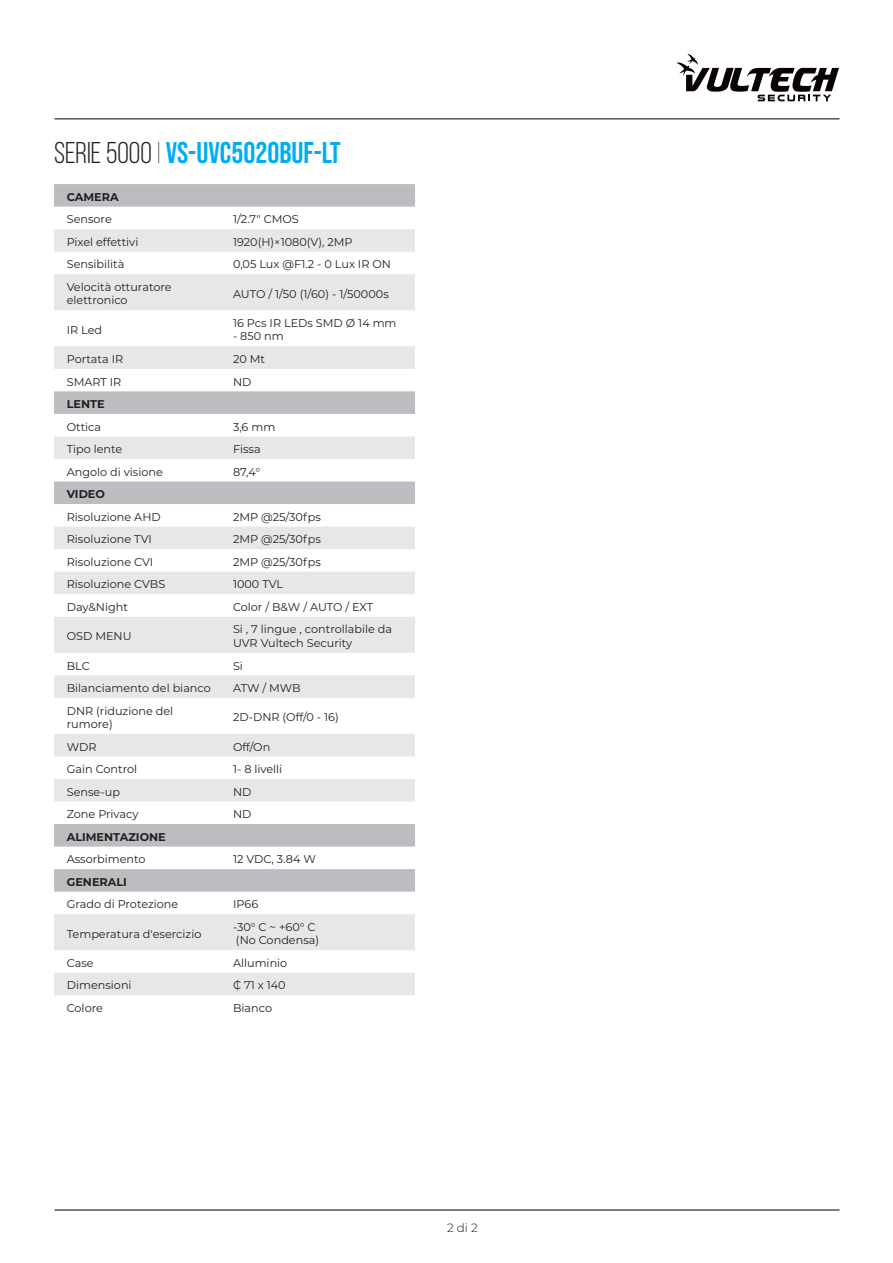
<style>
.page{position:relative;width:893px;height:1263px;background:#fff}
.page>*{position:absolute;margin:0;border:0;box-sizing:border-box;transform-origin:0 0}
.t1{font:30px "Bebas Neue";color:#00aeef}
.t2{font:300 12px "Montserrat";color:#231f20}
.t3{font:11.25px/13.5px "Montserrat";color:#231f20}
.t4{font:700 11.25px "Montserrat";color:#231f20}
.s1{color:#231f20}
.s2{font-weight:300;color:#231f20}
</style>
<div class="page">
<svg style="left:676px;top:54px;width:163px;height:47px"></svg>
<hr style="left:55px;top:119px;width:784px;height:1px;background:#000">
<hr style="left:55px;top:1210px;width:784px;height:1px;background:#000">
<div style="left:54px;top:184px;width:361px;height:23px;background:#bcbdc0"></div>
<svg style="left:54px;top:229px;width:361px;height:766px;fill:#e6e7e9"></svg>
<svg style="left:54px;top:391px;width:361px;height:501px"></svg>
<p class="t1" style="left:54px;top:135px;width:288px"><span class="s1">SERIe 5000</span> <span class="s2">|</span> VS-UVC5020buf-LT</p>
<p class="t4" style="left:67px;top:189px;width:53px">CAMERA</p>
<p class="t3" style="left:67px;top:212px;width:47px">Sensore</p>
<p class="t3" style="left:233px;top:212px;width:67px">1/2.7" CMOS</p>
<p class="t3" style="left:67px;top:235px;width:73px">Pixel effettivi</p>
<p class="t3" style="left:233px;top:235px;width:121px">1920(H)×1080(V), 2MP</p>
<p class="t3" style="left:67px;top:257px;width:59px">Sensibilità</p>
<p class="t3" style="left:233px;top:257px;width:159px">0,05 Lux @F1.2 - 0 Lux IR ON</p>
<p class="t3" style="left:67px;top:280px;width:106px">Velocità otturatore</p>
<p class="t3" style="left:67px;top:293px;width:62px">elettronico</p>
<p class="t3" style="left:233px;top:287px;width:157px">AUTO / 1/50 (1/60) - 1/50000s</p>
<p class="t3" style="left:67px;top:323px;width:37px">IR Led</p>
<p class="t3" style="left:233px;top:316px;width:165px">16 Pcs IR LEDs SMD Ø 14 mm</p>
<p class="t3" style="left:233px;top:329px;width:52px">- 850 nm</p>
<p class="t3" style="left:67px;top:352px;width:58px">Portata IR</p>
<p class="t3" style="left:233px;top:352px;width:34px">20 Mt</p>
<p class="t3" style="left:67px;top:374px;width:56px">SMART IR</p>
<p class="t3" style="left:233px;top:374px;width:20px">ND</p>
<p class="t4" style="left:67px;top:396px;width:39px">LENTE</p>
<p class="t3" style="left:67px;top:419px;width:36px">Ottica</p>
<p class="t3" style="left:233px;top:419px;width:44px">3,6 mm</p>
<p class="t3" style="left:67px;top:442px;width:57px">Tipo lente</p>
<p class="t3" style="left:233px;top:442px;width:29px">Fissa</p>
<p class="t3" style="left:67px;top:465px;width:98px">Angolo di visione</p>
<p class="t3" style="left:233px;top:465px;width:29px">87,4°</p>
<p class="t4" style="left:67px;top:486px;width:40px">VIDEO</p>
<p class="t3" style="left:67px;top:510px;width:96px">Risoluzione AHD</p>
<p class="t3" style="left:233px;top:510px;width:89px">2MP @25/30fps</p>
<p class="t3" style="left:67px;top:532px;width:87px">Risoluzione TVI</p>
<p class="t3" style="left:233px;top:532px;width:89px">2MP @25/30fps</p>
<p class="t3" style="left:67px;top:555px;width:88px">Risoluzione CVI</p>
<p class="t3" style="left:233px;top:555px;width:89px">2MP @25/30fps</p>
<p class="t3" style="left:67px;top:577px;width:100px">Risoluzione CVBS</p>
<p class="t3" style="left:233px;top:577px;width:52px">1000 TVL</p>
<p class="t3" style="left:67px;top:600px;width:63px">Day&amp;Night</p>
<p class="t3" style="left:233px;top:600px;width:142px">Color / B&amp;W / AUTO / EXT</p>
<p class="t3" style="left:67px;top:629px;width:66px">OSD MENU</p>
<p class="t3" style="left:233px;top:622px;width:161px">Si , 7 lingue , controllabile da<br>UVR Vultech Security</p>
<p class="t3" style="left:67px;top:658px;width:25px">BLC</p>
<p class="t3" style="left:233px;top:658px;width:11px">Si</p>
<p class="t3" style="left:67px;top:681px;width:146px">Bilanciamento del bianco</p>
<p class="t3" style="left:233px;top:681px;width:69px">ATW / MWB</p>
<p class="t3" style="left:67px;top:703px;width:108px">DNR (riduzione del</p>
<p class="t3" style="left:67px;top:717px;width:47px">rumore)</p>
<p class="t3" style="left:233px;top:710px;width:107px">2D-DNR (Off/0 - 16)</p>
<p class="t3" style="left:67px;top:739px;width:31px">WDR</p>
<p class="t3" style="left:233px;top:739px;width:39px">Off/On</p>
<p class="t3" style="left:67px;top:762px;width:72px">Gain Control</p>
<p class="t3" style="left:233px;top:762px;width:51px">1- 8 livelli</p>
<p class="t3" style="left:67px;top:784px;width:55px">Sense-up</p>
<p class="t3" style="left:233px;top:784px;width:20px">ND</p>
<p class="t3" style="left:67px;top:807px;width:73px">Zone Privacy</p>
<p class="t3" style="left:233px;top:807px;width:20px">ND</p>
<p class="t4" style="left:67px;top:829px;width:101px">ALIMENTAZIONE</p>
<p class="t3" style="left:67px;top:852px;width:80px">Assorbimento</p>
<p class="t3" style="left:233px;top:852px;width:84px">12 VDC, 3.84 W</p>
<p class="t4" style="left:67px;top:874px;width:62px">GENERALI</p>
<p class="t3" style="left:67px;top:897px;width:113px">Grado di Protezione</p>
<p class="t3" style="left:233px;top:897px;width:27px">IP66</p>
<p class="t3" style="left:67px;top:926px;width:136px">Temperatura d'esercizio</p>
<p class="t3" style="left:233px;top:920px;width:84px">-30° C ~ +60° C</p>
<p class="t3" style="left:236px;top:933px;width:85px">(No Condensa)</p>
<p class="t3" style="left:67px;top:956px;width:28px">Case</p>
<p class="t3" style="left:233px;top:956px;width:56px">Alluminio</p>
<p class="t3" style="left:67px;top:978px;width:66px">Dimensioni</p>
<p class="t3" style="left:233px;top:978px;width:54px">₵ 71 x 140</p>
<p class="t3" style="left:67px;top:1001px;width:38px">Colore</p>
<p class="t3" style="left:233px;top:1001px;width:41px">Bianco</p>
<p class="t2" style="left:447px;top:1219px;width:32px">2 di 2</p>
</div>
